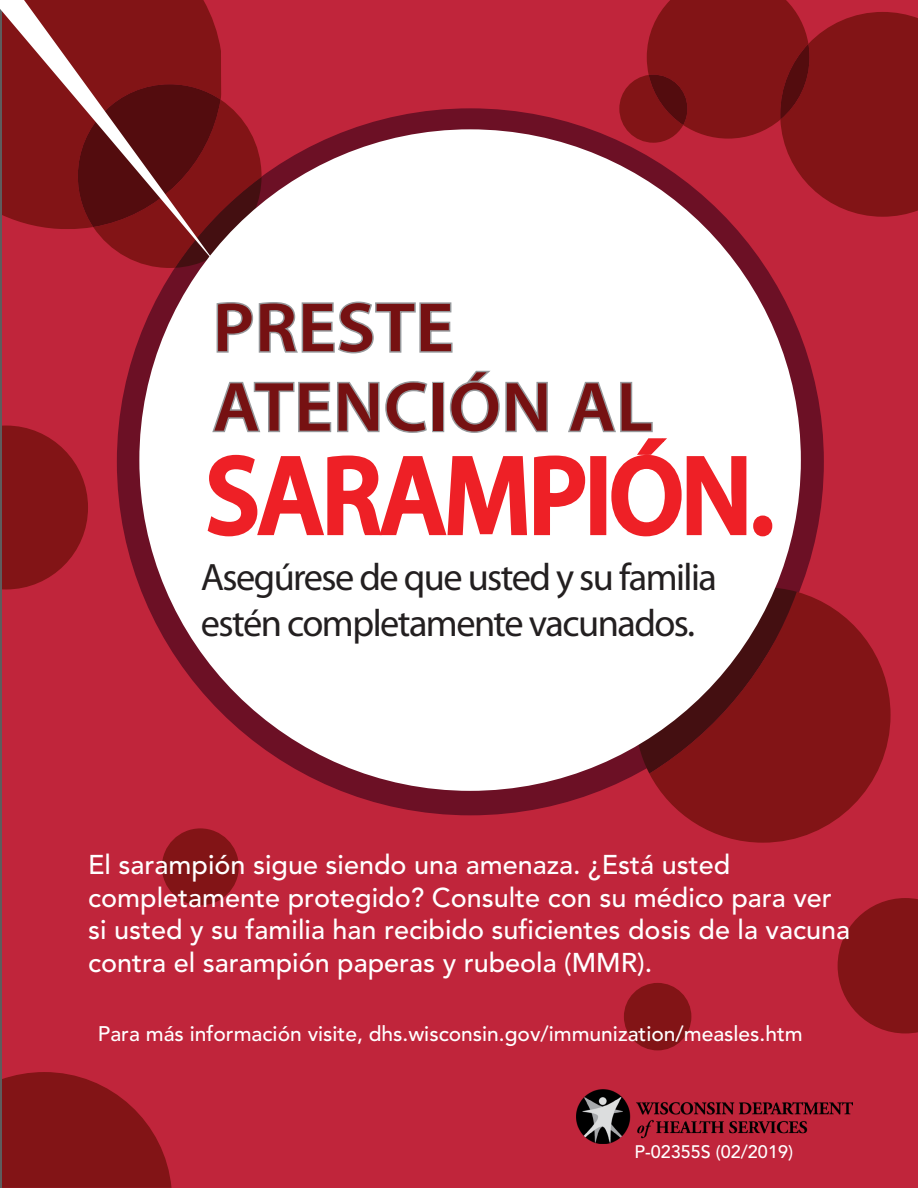
<style>
.page{position:relative;width:918px;height:1188px;background:#c0253b}
.page>*{position:absolute;margin:0;border:0;box-sizing:border-box;transform-origin:0 0}
.t1{font:600 112.8px "Myriad Pro";letter-spacing:-.03em;color:#ee2026;scale:.94 1}
.t2{font:600 70.2px "Myriad Pro";letter-spacing:.01em;color:#761112;scale:1.06 1}
.t3{font:38.25px "Myriad Pro";letter-spacing:-.04em;color:#231f20}
.t4{font:500 27px/32.4px "Avenir";color:#fff}
.t5{font:500 21px "Avenir";color:#fff}
.t6{font:500 18px "Avenir";color:#fff}
</style>
<div class="page">
<div style="left:117px;top:108px;width:707px;height:707px;background:#6c1025;border-radius:50%"></div>
<svg style="left:151px;top:84px;width:111px;height:184px"></svg>
<svg style="left:619px;top:0;width:299px;height:217px"></svg>
<svg style="left:838px;top:898px;width:80px;height:135px"></svg>
<svg style="left:2px;top:1072px;width:169px;height:116px"></svg>
<div style="left:162px;top:828px;width:77px;height:77px;background:#821416;border-radius:50%"></div>
<svg style="left:2px;top:426px;width:86px;height:163px"></svg>
<hr style="left:1px;top:0;width:1px;height:1188px;background:#5d5d5d">
<div style="left:624px;top:983px;width:67px;height:67px;background:#821416;border-radius:50%"></div>
<svg style="left:649px;top:592px;width:242px;height:251px;fill:#821416"></svg>
<svg style="left:636px;top:587px;width:161px;height:187px"></svg>
<div style="left:139px;top:129px;width:662px;height:662px;background:#fff;border-radius:50%"></div>
<svg style="left:216px;top:301px;width:237px;height:53px"></svg>
<svg style="left:207px;top:370px;width:540px;height:167px"></svg>
<div style="left:753px;top:516px;width:19px;height:20px;border:3px solid #ee2026;border-radius:50%"></div>
<svg style="left:0;top:0;width:217px;height:266px;fill:#821416"></svg>
<img style="left:576px;top:1090px;width:277px;height:54px">
<p class="t2" style="left:213px;top:283px;width:229px">PRESTE</p>
<p class="t2" style="left:213px;top:362px;width:417px">ATENCIÓN AL</p>
<p class="t1" style="left:205px;top:424px;width:607px">SARAMPIÓN.</p>
<p class="t3" style="left:201px;top:554px;width:518px">Asegúrese de que usted y su familia</p>
<p class="t3" style="left:201px;top:600px;width:496px">estén completamente vacunados.</p>
<p class="t4" style="left:88px;top:849px;width:764px">El sarampión sigue siendo una amenaza. ¿Está usted completamente protegido? Consulte con su médico para ver si usted y su familia han recibido suficientes dosis de la vacuna contra el sarampión paperas y rubeola (MMR).</p>
<p class="t5" style="left:98px;top:1022px;width:706px">Para más información visite, dhs.wisconsin.gov/immunization/measles.htm</p>
<p class="t6" style="left:635px;top:1141px;width:160px">P-02355S (02/2019)</p>
</div>
